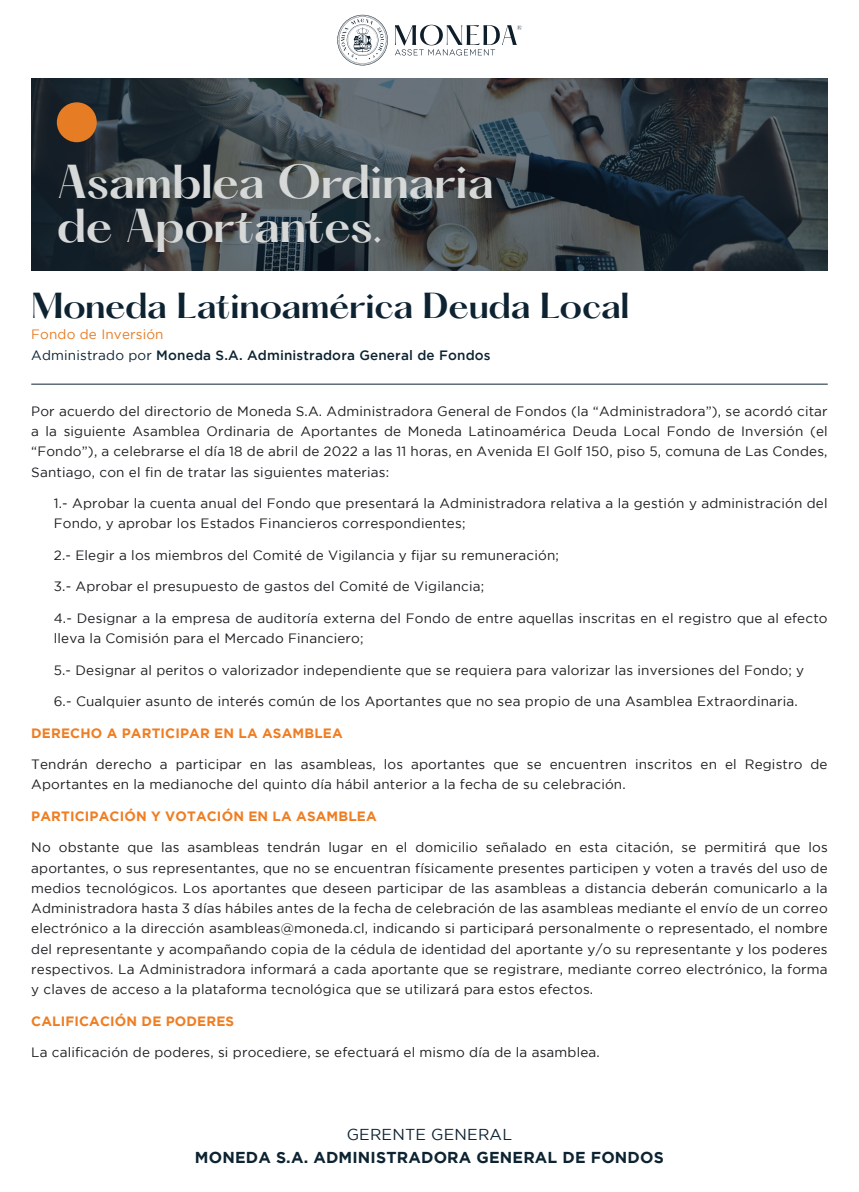
<style>
.page{position:relative;width:859px;height:1192px;background:#fff}
.page>*{position:absolute;margin:0;border:0;box-sizing:border-box;transform-origin:0 0}
.t1{font:600 41.62px/44.1px "Hatton";letter-spacing:-.015em;color:#d7d9d8}
.t2{font:600 31.72px "Hatton";letter-spacing:-.02em;color:#0d2331}
.t3{font:700 15.75px "Gotham";letter-spacing:.01em;color:#0d2331}
.t4{font:15.75px "Gotham";letter-spacing:.01em;color:#0d2331}
.t5{font:13.5px/20.2px "Gotham";letter-spacing:.01em;color:#1b1d20}
.t6{font:700 13.5px "Gotham";letter-spacing:.01em;color:#ef7d22}
.t7{font:500 13.5px/20.2px "Gotham";letter-spacing:.01em;color:#0d2331}
.s1{font-weight:400;color:#e67c24}
.s2{font-weight:400}
</style>
<div class="page">
<svg style="left:395px;top:25px;width:127px;height:30px"></svg>
<svg style="left:337px;top:15px;width:51px;height:50px"></svg>
<img style="left:31px;top:78px;width:797px;height:192px">
<div style="left:57px;top:102px;width:40px;height:40px;background:#e67c24;border-radius:50%"></div>
<hr style="left:31px;top:384px;width:797px;height:1px;background:#0d2331">
<h1 class="t1" style="left:57px;top:162px;width:439px">Asamblea Ordinaria de Aportantes.</h1>
<h2 class="t2" style="left:31px;top:288px;width:599px">Moneda Latinoamérica Deuda Local</h2>
<p class="t7" style="left:31px;top:324px;width:461px"><span class="s1">Fondo de Inversión<br></span><span class="s2">Administrado por</span> Moneda S.A. Administradora General de Fondos</p>
<p class="t5" style="left:31px;top:401px;width:798px;text-align:justify">Por acuerdo del directorio de Moneda S.A. Administradora General de Fondos (la “Administradora”), se acordó citar a la siguiente Asamblea Ordinaria de Aportantes de Moneda Latinoamérica Deuda Local Fondo de Inversión (el “Fondo”), a celebrarse el día 18 de abril de 2022 a las 11 horas, en Avenida El Golf 150, piso 5, comuna de Las Condes, Santiago, con el fin de tratar las siguientes materias:</p>
<p class="t5" style="left:54px;top:493px;width:775px">1.- Aprobar la cuenta anual del Fondo que presentará la Administradora relativa a la gestión y administración del<br>Fondo, y aprobar los Estados Financieros correspondientes;</p>
<p class="t5" style="left:54px;top:545px;width:507px">2.- Elegir a los miembros del Comité de Vigilancia y fijar su remuneración;</p>
<p class="t5" style="left:54px;top:576px;width:432px">3.- Aprobar el presupuesto de gastos del Comité de Vigilancia;</p>
<p class="t5" style="left:54px;top:608px;width:775px">4.- Designar a la empresa de auditoría externa del Fondo de entre aquellas inscritas en el registro que al efecto lleva la Comisión para el Mercado Financiero;</p>
<p class="t5" style="left:54px;top:659px;width:752px">5.- Designar al peritos o valorizador independiente que se requiera para valorizar las inversiones del Fondo; y</p>
<p class="t5" style="left:54px;top:691px;width:745px">6.- Cualquier asunto de interés común de los Aportantes que no sea propio de una Asamblea Extraordinaria.</p>
<p class="t6" style="left:31px;top:725px;width:313px">DERECHO A PARTICIPAR EN LA ASAMBLEA</p>
<p class="t5" style="left:31px;top:754px;width:798px">Tendrán derecho a participar en las asambleas, los aportantes que se encuentren inscritos en el Registro de<br>Aportantes en la medianoche del quinto día hábil anterior a la fecha de su celebración.</p>
<p class="t6" style="left:31px;top:808px;width:347px">PARTICIPACIÓN Y VOTACIÓN EN LA ASAMBLEA</p>
<p class="t5" style="left:31px;top:837px;width:798px;text-align:justify">No obstante que las asambleas tendrán lugar en el domicilio señalado en esta citación, se permitirá que los aportantes, o sus representantes, que no se encuentran físicamente presentes participen y voten a través del uso de medios tecnológicos. Los aportantes que deseen participar de las asambleas a distancia deberán comunicarlo a la Administradora hasta 3 días hábiles antes de la fecha de celebración de las asambleas mediante el envío de un correo electrónico a la dirección asambleas@moneda.cl, indicando si participará personalmente o representado, el nombre del representante y acompañando copia de la cédula de identidad del aportante y/o su representante y los poderes respectivos. La Administradora informará a cada aportante que se registrare, mediante correo electrónico, la forma y claves de acceso a la plataforma tecnológica que se utilizará para estos efectos.</p>
<p class="t6" style="left:31px;top:1013px;width:204px">CALIFICACIÓN DE PODERES</p>
<p class="t5" style="left:31px;top:1042px;width:570px">La calificación de poderes, si procediere, se efectuará el mismo día de la asamblea.</p>
<p class="t4" style="left:347px;top:1125px;width:167px">GERENTE GENERAL</p>
<p class="t3" style="left:195px;top:1148px;width:470px">MONEDA S.A. ADMINISTRADORA GENERAL DE FONDOS</p>
</div>
